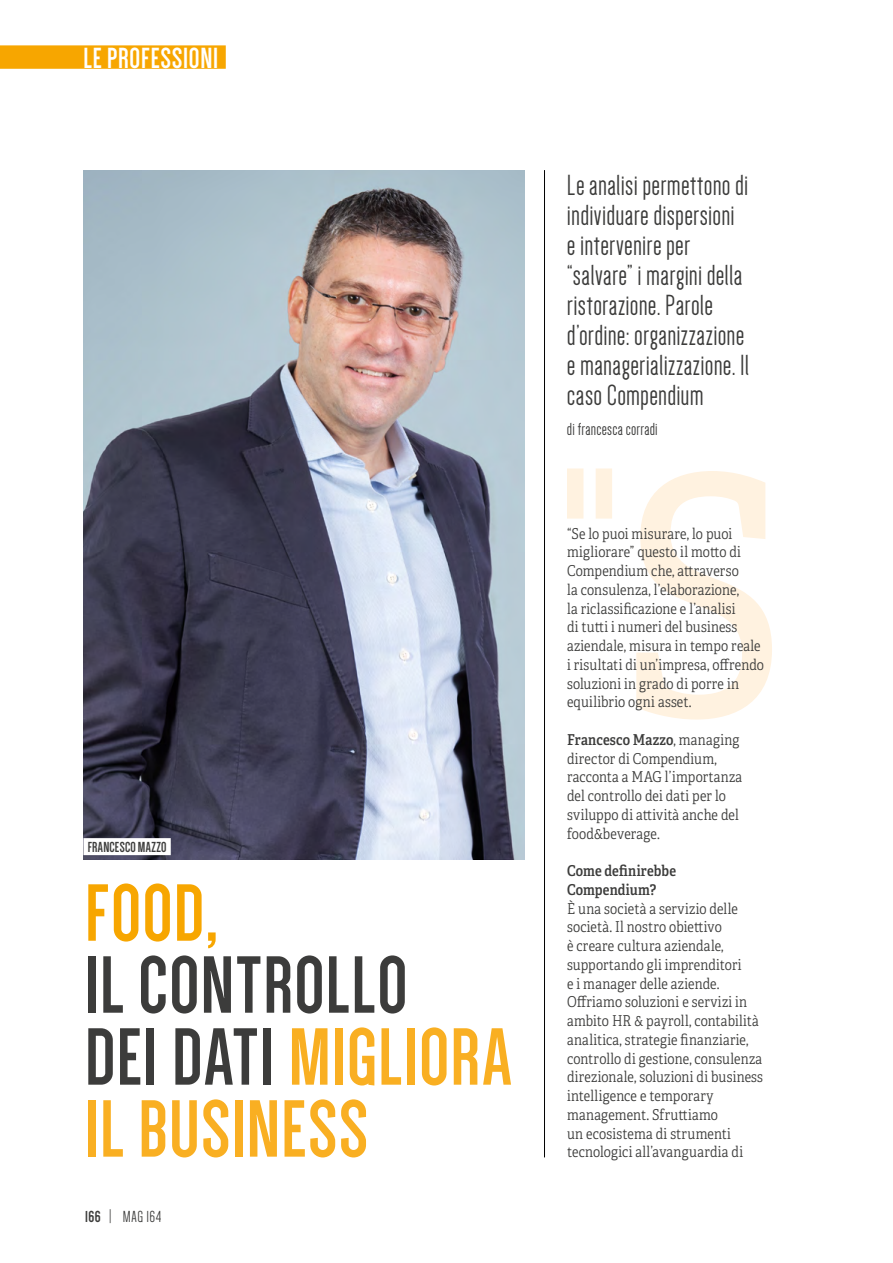
<style>
.page{position:relative;width:893px;height:1263px;background:#fff}
.page>*{position:absolute;margin:0;border:0;box-sizing:border-box;transform-origin:0 0}
.t1{font:193.5px "Adelle Condensed";color:#fff2e0}
.t2{font:700 83.55px/72px "Dense";letter-spacing:.02em;color:#3c3c3b}
.t3{font:700 83.55px "Dense";color:#f7a600}
.t4{font:30px/30px "Dense";letter-spacing:.01em;color:#3c3c3b}
.t5{font:700 30px "Dense";letter-spacing:.03em;color:#fff}
.t6{font:18px "Dense";letter-spacing:.015em;color:#3c3c3b}
.t7{font:16.5px "Dense";letter-spacing:.045em;color:#3c3c3b}
.t8{font:15px/18.8px "Adelle Condensed Lt";letter-spacing:.01em;color:#3c3c3b}
.t9{font:15px/18.8px "Adelle Condensed Sb";letter-spacing:.01em;color:#3c3c3b}
.t10{font:700 15px "Dense";letter-spacing:.02em;color:#3c3c3b}
.s1{color:#f9af22}
.s2{font-weight:700}
.s3{font-size:331.8px}
.s4{font-family:"Adelle Condensed Lt"}
</style>
<div class="page">
<img style="left:83px;top:170px;width:441px;height:690px">
<div style="left:0;top:45px;width:226px;height:24px;background:#f7a600"></div>
<hr style="left:544px;top:170px;width:1px;height:987px;background:#000">
<div style="left:83px;top:838px;width:88px;height:17px;background:#fff"></div>
<h3 class="t5" style="left:83px;top:43px;width:136px">LE PROFESSIONI</h3>
<p class="t10" style="left:88px;top:839px;width:80px">FRANCESCO MAZZO</p>
<h2 class="t3" style="left:85px;top:872px;width:134px">FOOD,</h2>
<h2 class="t2" style="left:85px;top:950px;width:428px">IL CONTROLLO<br>DEI DATI <span class="s1">MIGLIORA<br>IL BUSINESS</span></h2>
<p class="t7" style="left:85px;top:1208px;width:78px"><span class="s2">166</span> | MAG 164</p>
<h3 class="t4" style="left:567px;top:170px;width:184px">Le analisi permettono di individuare dispersioni e intervenire per “salvare” i margini della ristorazione. Parole d’ordine: organizzazione e managerializzazione. Il caso Compendium</h3>
<p class="t6" style="left:567px;top:420px;width:92px">di francesca corradi</p>
<h1 class="t1" style="left:558px;top:398px;width:229px">"<span class="s3">S</span></h1>
<p class="t8" style="left:567px;top:523px;width:198px">“Se lo puoi misurare, lo puoi migliorare” questo il motto di<br>Compendium che, attraverso<br>la consulenza, l’elaborazione,<br>la riclassificazione e l’analisi<br>di tutti i numeri del business aziendale, misura in tempo reale i risultati di un’impresa, offrendo soluzioni in grado di porre in equilibrio ogni asset.</p>
<p class="t9" style="left:567px;top:729px;width:174px">Francesco Mazzo<span class="s4">, managing</span></p>
<p class="t8" style="left:567px;top:748px;width:177px">director di Compendium, racconta a MAG l’importanza del controllo dei dati per lo sviluppo di attività anche del food&amp;beverage.</p>
<p class="t9" style="left:567px;top:861px;width:111px">Come definirebbe<br>Compendium?</p>
<p class="t8" style="left:567px;top:898px;width:197px">È una società a servizio delle società. Il nostro obiettivo<br>è creare cultura aziendale, supportando gli imprenditori<br>e i manager delle aziende.<br>Offriamo soluzioni e servizi in ambito HR &amp; payroll, contabilità analitica, strategie finanziarie, controllo di gestione, consulenza direzionale, soluzioni di business intelligence e temporary management. Sfruttiamo<br>un ecosistema di strumenti tecnologici all’avanguardia di</p>
</div>
